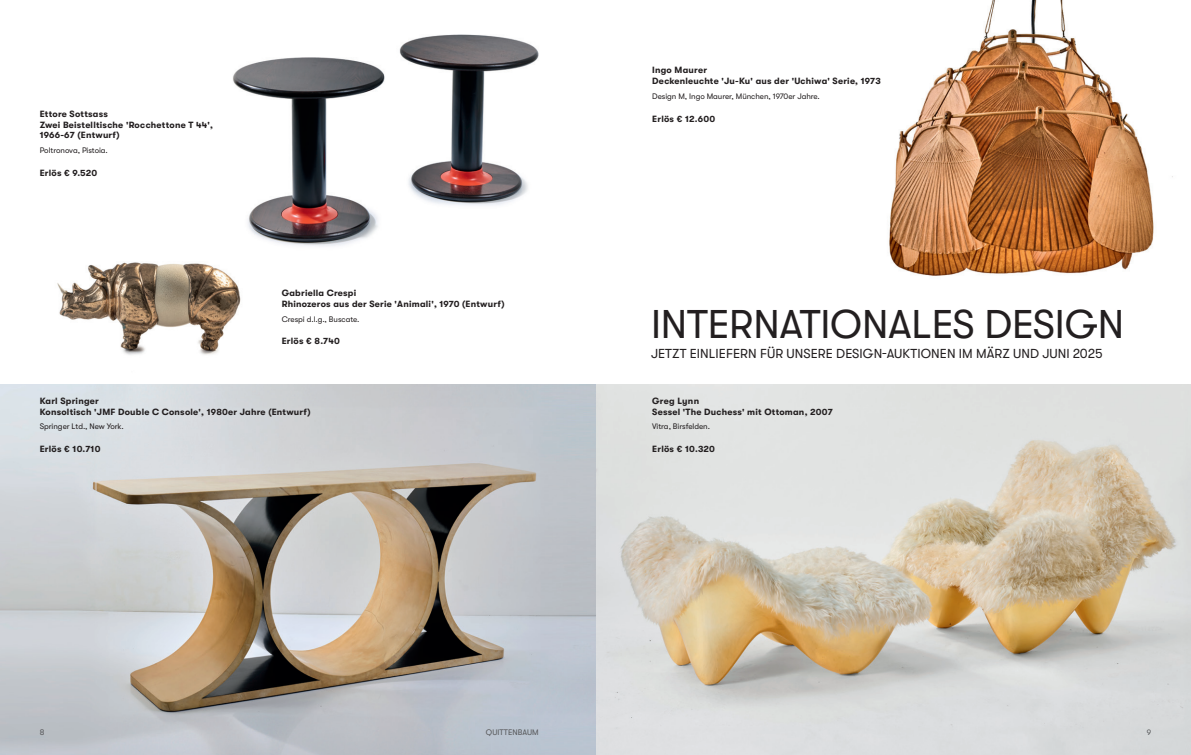
<style>
.page{position:relative;width:1191px;height:755px;background:#fff}
.page>*{position:absolute;margin:0;border:0;box-sizing:border-box;transform-origin:0 0}
.t1{font:40px "GT Walsheim";letter-spacing:-.005em;color:#231f20}
.t2{font:13px "GT Walsheim";letter-spacing:.005em;color:#231f20}
.t3{font:700 9px/11.4px "GT Walsheim";letter-spacing:.025em;color:#231f20}
.t4{font:8px "GT Walsheim";letter-spacing:-.005em;color:#231f20}
.t5{font:8px "GT Walsheim";letter-spacing:.005em;color:#57585a}
.t6{font:8px "GT Walsheim";color:#57585a}
</style>
<div class="page">
<img style="left:57px;top:262px;width:184px;height:93px">
<img style="left:0;top:384px;width:1191px;height:370px">
<img style="left:889px;top:0;width:284px;height:276px">
<img style="left:233px;top:34px;width:306px;height:213px">
<p class="t3" style="left:40px;top:108px;width:175px">Ettore Sottsass<br>Zwei Beistelltische 'Rocchettone T 44',</p>
<p class="t3" style="left:40px;top:129px;width:82px">1966-67 (Entwurf)</p>
<p class="t4" style="left:40px;top:145px;width:70px">Poltronova, Pistoia.</p>
<p class="t3" style="left:40px;top:167px;width:59px">Erlös € 9.520</p>
<p class="t3" style="left:282px;top:287px;width:224px">Gabriella Crespi<br>Rhinozeros aus der Serie 'Animali', 1970 (Entwurf)</p>
<p class="t4" style="left:282px;top:314px;width:79px">Crespi d.l.g., Buscate.</p>
<p class="t3" style="left:282px;top:335px;width:60px">Erlös € 8.740</p>
<p class="t3" style="left:40px;top:394px;width:272px">Karl Springer<br>Konsoltisch 'JMF Double C Console', 1980er Jahre (Entwurf)</p>
<p class="t4" style="left:40px;top:422px;width:86px">Springer Ltd., New York.</p>
<p class="t3" style="left:40px;top:443px;width:62px">Erlös € 10.710</p>
<p class="t3" style="left:652px;top:64px;width:230px">Ingo Maurer<br>Deckenleuchte 'Ju-Ku' aus der 'Uchiwa' Serie, 1973</p>
<p class="t4" style="left:652px;top:91px;width:169px">Design M, Ingo Maurer, München, 1970er Jahre.</p>
<p class="t3" style="left:652px;top:113px;width:65px">Erlös € 12.600</p>
<h1 class="t1" style="left:651px;top:301px;width:474px">INTERNATIONALES DESIGN</h1>
<h2 class="t2" style="left:651px;top:345px;width:453px">JETZT EINLIEFERN FÜR UNSERE DESIGN-AUKTIONEN IM MÄRZ UND JUNI 2025</h2>
<p class="t3" style="left:652px;top:394px;width:182px">Greg Lynn<br>Sessel 'The Duchess' mit Ottoman, 2007</p>
<p class="t4" style="left:652px;top:422px;width:59px">Vitra, Birsfelden.</p>
<p class="t3" style="left:652px;top:443px;width:64px">Erlös € 10.320</p>
<p class="t5" style="left:40px;top:727px;width:6px">8</p>
<p class="t5" style="left:486px;top:727px;width:54px">QUITTENBAUM</p>
<p class="t6" style="left:1146px;top:727px;width:6px">9</p>
</div>
